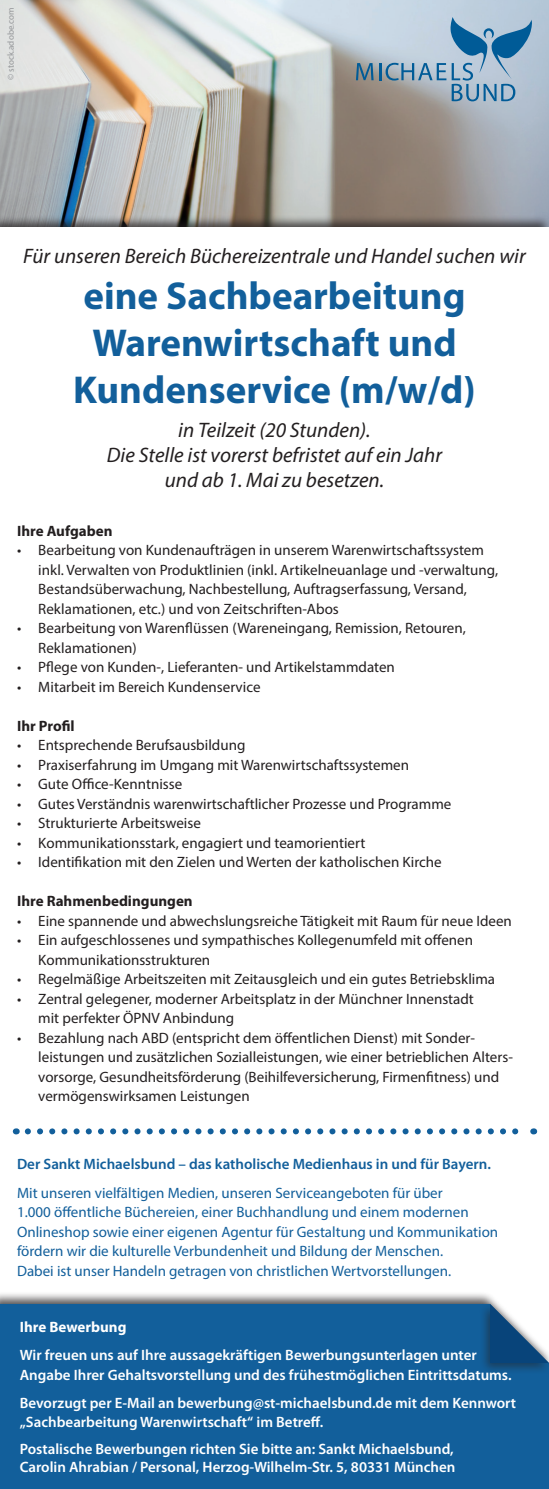
<style>
.page{position:relative;width:549px;height:1489px;background:#fff}
.page>*{position:absolute;margin:0;border:0;box-sizing:border-box;transform-origin:0 0}
.t1{font:700 39px/46.8px "Myriad Pro";color:#125f9b;text-align:center}
.t2{font:italic 21px/25.2px "Myriad Pro";color:#231f20;text-align:center}
.t3{font:15px/19.5px "Myriad Pro";color:#231f20}
.t4{font:600 15px/19.5px "Myriad Pro";color:#fff}
.t5{font:15px/19.5px "Myriad Pro";color:#125f9b}
.t6{font:600 15px "Myriad Pro";color:#125f9b}
.t7{font:700 15px "Myriad Pro";color:#231f20}
.t8{font:700 15px "Myriad Pro";color:#fff}
.t9{font:9px "Myriad Pro";color:#939598}
</style>
<div class="page">
<img style="left:0;top:0;width:549px;height:215px">
<div style="left:0;top:1291px;width:549px;height:197px;background:#231f20;opacity:.75"></div>
<div style="left:0;top:1303px;width:549px;height:185px;background:#125f9b"></div>
<div style="left:479px;top:1300px;width:70px;height:74px;background:#231f20;opacity:.51"></div>
<svg style="left:490px;top:1303px;width:59px;height:59px"></svg>
<svg style="left:28px;top:1128px;width:491px;height:6px"></svg>
<svg style="left:356px;top:63px;width:17px;height:17px"></svg>
<svg style="left:379px;top:17px;width:152px;height:84px"></svg>
<p class="t9" style="left:5px;top:79px;width:73px;rotate:-90deg">© stock.adobe.com</p>
<h2 class="t2" style="left:23px;top:242px;width:503px">Für unseren Bereich Büchereizentrale und Handel suchen wir</h2>
<h1 class="t1" style="left:73px;top:271px;width:404px">eine Sachbearbeitung<br>Warenwirtschaft und<br>Kundenservice (m/w/d)</h1>
<h2 class="t2" style="left:107px;top:416px;width:336px">in Teilzeit (20 Stunden).<br>Die Stelle ist vorerst befristet auf ein Jahr und ab 1. Mai zu besetzen.</h2>
<p class="t7" style="left:17px;top:520px;width:97px">Ihre Aufgaben</p>
<p class="t3" style="left:38px;top:540px;width:461px;text-indent:-21px">• Bearbeitung von Kundenaufträgen in unserem Warenwirtschaftssystem inkl. Verwalten von Produktlinien (inkl. Artikelneuanlage und -verwaltung, Bestandsüberwachung, Nachbestellung, Auftragserfassung, Versand, Reklamationen, etc.) und von Zeitschriften-Abos</p>
<p class="t3" style="left:38px;top:618px;width:429px;text-indent:-21px">• Bearbeitung von Warenflüssen (Wareneingang, Remission, Retouren,<br>Reklamationen)</p>
<p class="t3" style="left:17px;top:657px;width:379px">• Pflege von Kunden-, Lieferanten- und Artikelstammdaten</p>
<p class="t3" style="left:17px;top:676px;width:245px">• Mitarbeit im Bereich Kundenservice</p>
<p class="t7" style="left:17px;top:715px;width:59px">Ihr Profil</p>
<p class="t3" style="left:17px;top:735px;width:230px">• Entsprechende Berufsausbildung</p>
<p class="t3" style="left:17px;top:754px;width:393px">• Praxiserfahrung im Umgang mit Warenwirtschaftssystemen</p>
<p class="t3" style="left:17px;top:774px;width:167px">• Gute Office-Kenntnisse</p>
<p class="t3" style="left:17px;top:793px;width:436px">• Gutes Verständnis warenwirtschaftlicher Prozesse und Programme</p>
<p class="t3" style="left:17px;top:813px;width:185px">• Strukturierte Arbeitsweise</p>
<p class="t3" style="left:17px;top:832px;width:350px">• Kommunikationsstark, engagiert und teamorientiert</p>
<p class="t3" style="left:17px;top:852px;width:426px">• Identifikation mit den Zielen und Werten der katholischen Kirche</p>
<p class="t7" style="left:17px;top:891px;width:177px">Ihre Rahmenbedingungen</p>
<p class="t3" style="left:17px;top:910px;width:496px">• Eine spannende und abwechslungsreiche Tätigkeit mit Raum für neue Ideen</p>
<p class="t3" style="left:38px;top:930px;width:436px;text-indent:-21px">• Ein aufgeschlossenes und sympathisches Kollegenumfeld mit offenen<br>Kommunikationsstrukturen</p>
<p class="t3" style="left:17px;top:969px;width:479px">• Regelmäßige Arbeitszeiten mit Zeitausgleich und ein gutes Betriebsklima</p>
<p class="t3" style="left:38px;top:988px;width:437px;text-indent:-21px">• Zentral gelegener, moderner Arbeitsplatz in der Münchner Innenstadt mit perfekter ÖPNV Anbindung</p>
<p class="t3" style="left:38px;top:1027px;width:476px;text-indent:-21px">• Bezahlung nach ABD (entspricht dem öffentlichen Dienst) mit Sonder&shy;leistungen und zusätzlichen Sozialleistungen, wie einer betrieblichen Alters&shy;vorsorge, Gesundheitsförderung (Beihilfeversicherung, Firmenfitness) und vermögenswirksamen Leistungen</p>
<p class="t6" style="left:17px;top:1154px;width:475px">Der Sankt Michaelsbund – das katholische Medienhaus in und für Bayern.</p>
<p class="t5" style="left:17px;top:1182px;width:482px">Mit unseren vielfältigen Medien, unseren Serviceangeboten für über<br>1.000 öffentliche Büchereien, einer Buchhandlung und einem modernen Onlineshop sowie einer eigenen Agentur für Gestaltung und Kommunikation fördern wir die kulturelle Verbundenheit und Bildung der Menschen.<br>Dabei ist unser Handeln getragen von christlichen Wertvorstellungen.</p>
<p class="t8" style="left:20px;top:1317px;width:108px">Ihre Bewerbung</p>
<p class="t4" style="left:20px;top:1344px;width:493px">Wir freuen uns auf Ihre aussagekräftigen Bewerbungsunterlagen unter<br>Angabe Ihrer Gehaltsvorstellung und des frühestmöglichen Eintrittsdatums.</p>
<p class="t4" style="left:20px;top:1392px;width:498px">Bevorzugt per E-Mail an bewerbung@st-michaelsbund.de mit dem Kennwort „Sachbearbeitung Warenwirtschaft“ im Betreff.</p>
<p class="t4" style="left:20px;top:1439px;width:437px;line-height:18px">Postalische Bewerbungen richten Sie bitte an: Sankt Michaelsbund,<br>Carolin Ahrabian / Personal, Herzog-Wilhelm-Str. 5, 80331 München</p>
</div>
